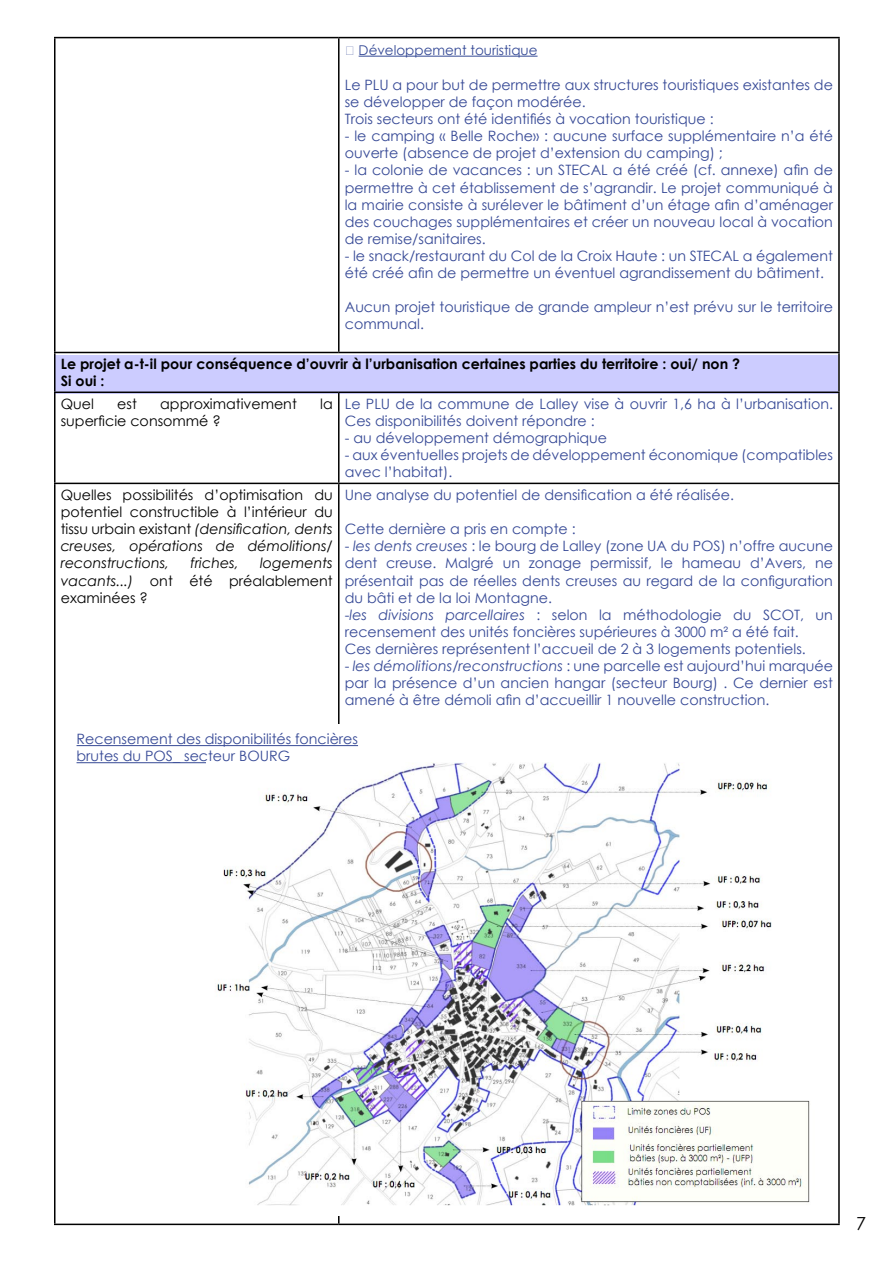
<style>
.page{position:relative;width:893px;height:1263px;background:#fff}
.page>*{position:absolute;margin:0;border:0;box-sizing:border-box;transform-origin:0 0}
.t1{font:14.25px/17.1px "Century Gothic";color:#364996}
.t2{font:14.25px/17.1px "Century Gothic";color:#000;text-align:justify}
.t3{font:700 14.25px/17.1px "Century Gothic";color:#000}
.t4{font:italic 14.25px "Century Gothic";color:#000}
.t5{font:13.5px "Century Gothic";color:#344996}
.s1{font-style:italic}
</style>
<div class="page">
<div style="left:55px;top:355px;width:783px;height:38px;background:#ccf"></div>
<hr style="left:54px;top:37px;width:285px;height:1px;background:#000">
<hr style="left:54px;top:38px;width:2px;height:314px;background:#000">
<hr style="left:339px;top:37px;width:501px;height:1px;background:#000">
<hr style="left:338px;top:38px;width:2px;height:314px;background:#000">
<hr style="left:838px;top:38px;width:2px;height:314px;background:#000">
<hr style="left:54px;top:352px;width:285px;height:1px;background:#000">
<hr style="left:54px;top:353px;width:2px;height:38px;background:#000">
<hr style="left:339px;top:352px;width:501px;height:1px;background:#000">
<hr style="left:838px;top:353px;width:2px;height:38px;background:#000">
<hr style="left:54px;top:391px;width:285px;height:2px;background:#000">
<hr style="left:54px;top:393px;width:2px;height:90px;background:#000">
<hr style="left:339px;top:391px;width:501px;height:2px;background:#000">
<hr style="left:338px;top:393px;width:2px;height:90px;background:#000">
<hr style="left:838px;top:393px;width:2px;height:90px;background:#000">
<hr style="left:54px;top:483px;width:285px;height:1px;background:#000">
<hr style="left:54px;top:484px;width:2px;height:739px;background:#000">
<hr style="left:339px;top:483px;width:501px;height:1px;background:#000">
<hr style="left:338px;top:484px;width:2px;height:739px;background:#000">
<hr style="left:838px;top:484px;width:2px;height:739px;background:#000">
<hr style="left:54px;top:1223px;width:285px;height:2px;background:#000">
<hr style="left:339px;top:1223px;width:501px;height:2px;background:#000">
<hr style="left:359px;top:56px;width:178px;height:1px;background:#344996">
<div style="left:67px;top:724px;width:766px;height:491px;background:#fff"></div>
<hr style="left:77px;top:745px;width:281px;height:1px;background:#364996">
<hr style="left:77px;top:762px;width:213px;height:1px;background:#364996">
<img style="left:206px;top:762px;width:604px;height:444px">
<p class="t5" style="left:359px;top:41px;width:180px">Développement touristique</p>
<p class="t1" style="left:345px;top:76px;width:490px">Le PLU a pour but de permettre aux structures touristiques existantes de se développer de façon modérée.<br>Trois secteurs ont été identifiés à vocation touristique :</p>
<p class="t1" style="left:345px;top:127px;width:490px">- le camping « Belle Roche» : aucune surface supplémentaire n’a été ouverte (absence de projet d’extension du camping) ;</p>
<p class="t1" style="left:345px;top:162px;width:490px;text-align:justify">- la colonie de vacances : un STECAL a été créé (cf. annexe) afin de permettre à cet établissement de s’agrandir. Le projet communiqué à la mairie consiste à surélever le bâtiment d’un étage afin d’aménager des couchages supplémentaires et créer un nouveau local à vocation de remise/sanitaires.</p>
<p class="t1" style="left:345px;top:247px;width:490px">- le snack/restaurant du Col de la Croix Haute : un STECAL a également été créé afin de permettre un éventuel agrandissement du bâtiment.</p>
<p class="t1" style="left:345px;top:298px;width:490px">Aucun projet touristique de grande ampleur n’est prévu sur le territoire communal.</p>
<p class="t3" style="left:61px;top:355px;width:681px">Le projet a-t-il pour conséquence d’ouvrir à l’urbanisation certaines parties du territoire : oui/ non ?<br>Si oui :</p>
<p class="t2" style="left:61px;top:395px;width:35px">Quel</p>
<p class="t2" style="left:117px;top:395px;width:21px">est</p>
<p class="t2" style="left:160px;top:395px;width:138px">approximativement</p>
<p class="t2" style="left:320px;top:395px;width:14px">la</p>
<p class="t2" style="left:61px;top:412px;width:162px">superficie consommé ?</p>
<p class="t1" style="left:345px;top:395px;width:490px">Le PLU de la commune de Lalley vise à ouvrir 1 ,6 ha à l’urbanisation.<br>Ces disponibilités doivent répondre :</p>
<p class="t1" style="left:345px;top:429px;width:264px">- au développement démographique</p>
<p class="t1" style="left:345px;top:446px;width:490px">- aux éventuelles projets de développement économique (compatibles avec l’habitat).</p>
<p class="t1" style="left:345px;top:486px;width:391px">Une analyse du potentiel de densification a été réalisée.</p>
<p class="t1" style="left:345px;top:520px;width:232px">Cette dernière a pris en compte :</p>
<p class="t1" style="left:345px;top:537px;width:490px">- <span class="s1">les dents creuses</span> : le bourg de Lalley (zone UA du POS) n’offre aucune dent creuse. Malgré un zonage permissif, le hameau d’Avers, ne présentait pas de réelles dents creuses au regard de la configuration du bâti et de la loi Montagne.<br>-<span class="s1">les divisions parcellaires</span> : selon la méthodologie du SCOT, un recensement des unités foncières supérieures à 3000 m² a été fait.<br>Ces dernières représentent l’accueil de 2 à 3 logements potentiels.</p>
<p class="t1" style="left:345px;top:657px;width:490px;text-align:justify">- <span class="s1">les démolitions/reconstructions</span> : une parcelle est aujourd’hui marquée par la présence d’un ancien hangar (secteur Bourg) . Ce dernier est amené à être démoli afin d’accueillir 1 nouvelle construction.</p>
<p class="t1" style="left:77px;top:730px;width:283px">Recensement des disponibilités foncières brutes du POS_ secteur BOURG</p>
<p class="t2" style="left:61px;top:486px;width:274px">Quelles possibilités d’optimisation du potentiel constructible à l’intérieur du tissu urbain existant <span class="s1">(densification, dents creuses, opérations de démolitions/ reconstructions,</span></p>
<p class="t4" style="left:191px;top:553px;width:50px">friches,</p>
<p class="t2" style="left:61px;top:554px;width:274px;text-indent:199px"><span class="s1">logements vacants...)</span> ont été préalablement examinées ?</p>
</div>
